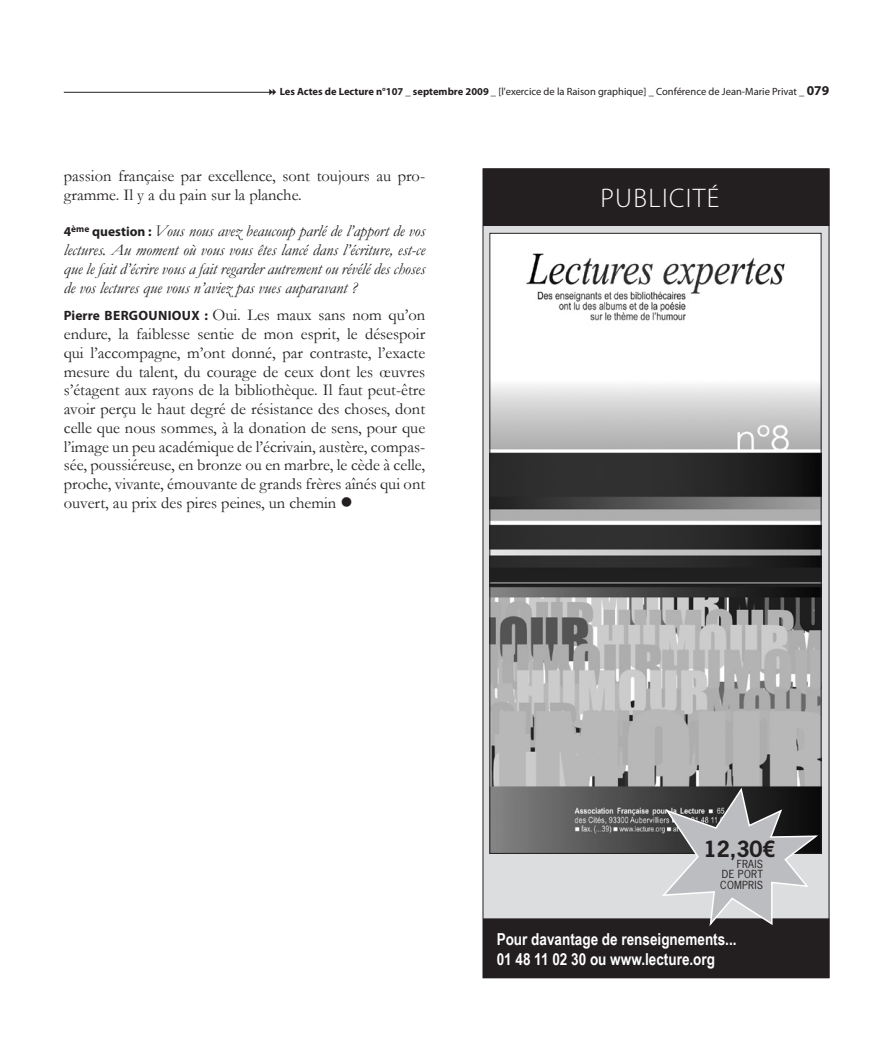
<style>
.page{position:relative;width:893px;height:1063px;background:#fff}
.page>*{position:absolute;margin:0;border:0;box-sizing:border-box;transform-origin:0 0}
.t1{font:300 27px "Myriad Pro";letter-spacing:.05em;color:#fff}
.t2{font:700 21px "News Gothic Std";color:#231f20}
.t3{font:16.5px/18.8px "Garamond";color:#231f20}
.t4{font:italic 16.5px/18.8px "Garamond";color:#231f20;text-align:justify}
.t5{font:700 16.5px/19.8px "Arial Narrow";color:#fff}
.t6{font:10.5px "Myriad Pro";color:#231f20}
.t7{font:10.5px/10.5px "News Gothic Std";letter-spacing:.02em;color:#231f20;text-align:justify}
.s1{font-weight:700}
.s2{font-weight:700;font-size:13.5px}
.s3{font-family:"Myriad Pro";font-weight:700;font-style:normal;font-size:13.5px}
.s4{font-family:"Myriad Pro";font-weight:700;font-size:13.5px}
</style>
<div class="page">
<hr style="left:64px;top:92px;width:210px;height:1px;background:#231f20">
<svg style="left:483px;top:169px;width:346px;height:809px;fill:#dcdddf"></svg>
<img style="left:492px;top:235px;width:327px;height:617px">
<div style="left:484px;top:919px;width:345px;height:59px;background:#231f20"></div>
<div style="left:483px;top:918px;width:346px;height:60px;border:1px solid #231f20"></div>
<div style="left:484px;top:169px;width:345px;height:56px;background:#231f20"></div>
<div style="left:483px;top:169px;width:346px;height:57px;border:1px solid #231f20"></div>
<svg style="left:660px;top:786px;width:160px;height:140px"></svg>
<svg style="left:269px;top:91px;width:6px;height:2px"></svg>
<p class="t6" style="left:280px;top:85px;width:551px"><span class="s1">Les Actes de Lecture n°107 _ septembre 2009 _</span> [l'exercice de la Raison graphique] _ Conférence de Jean-Marie Privat _ <span class="s2">079</span></p>
<p class="t3" style="left:64px;top:166px;width:363px">passion française par excellence, sont toujours au pro&shy;gramme. Il y a du pain sur la planche.</p>
<p class="t4" style="left:64px;top:221px;width:363px"><span class="s3">4</span><sup>ème</sup> <span class="s3">question :</span> Vous nous avez beaucoup parlé de l’apport de vos lectures. Au moment où vous vous êtes lancé dans l’écriture, est-ce que le fait d’écrire vous a fait regarder autrement ou révélé des choses de vos lectures que vous n’aviez pas vues auparavant ?</p>
<p class="t3" style="left:64px;top:305px;width:363px;text-align:justify"><span class="s4">Pierre Bergounioux :</span> Oui. Les maux sans nom qu’on endure, la faiblesse sentie de mon esprit, le désespoir qui l’accompagne, m’ont donné, par contraste, l’exacte mesure du talent, du courage de ceux dont les œuvres s’étagent aux rayons de la bibliothèque. Il faut peut-être avoir perçu le haut degré de résistance des choses, dont celle que nous sommes, à la donation de sens, pour que l’image un peu académique de l’écrivain, austère, compas&shy;sée, poussiéreuse, en bronze ou en marbre, le cède à celle, proche, vivante, émouvante de grands frères aînés qui ont ouvert, au prix des pires peines, un chemin ●</p>
<p class="t1" style="left:600px;top:183px;width:120px">PUBLICITÉ</p>
<p class="t2" style="left:704px;top:835px;width:73px">12,30€</p>
<p class="t7" style="left:720px;top:858px;width:44px;text-indent:17px">FRAIS DE PORT COMPRIS</p>
<p class="t5" style="left:497px;top:929px;width:241px">Pour davantage de renseignements...<br>01 48 11 02 30 ou www.lecture.org</p>
</div>
